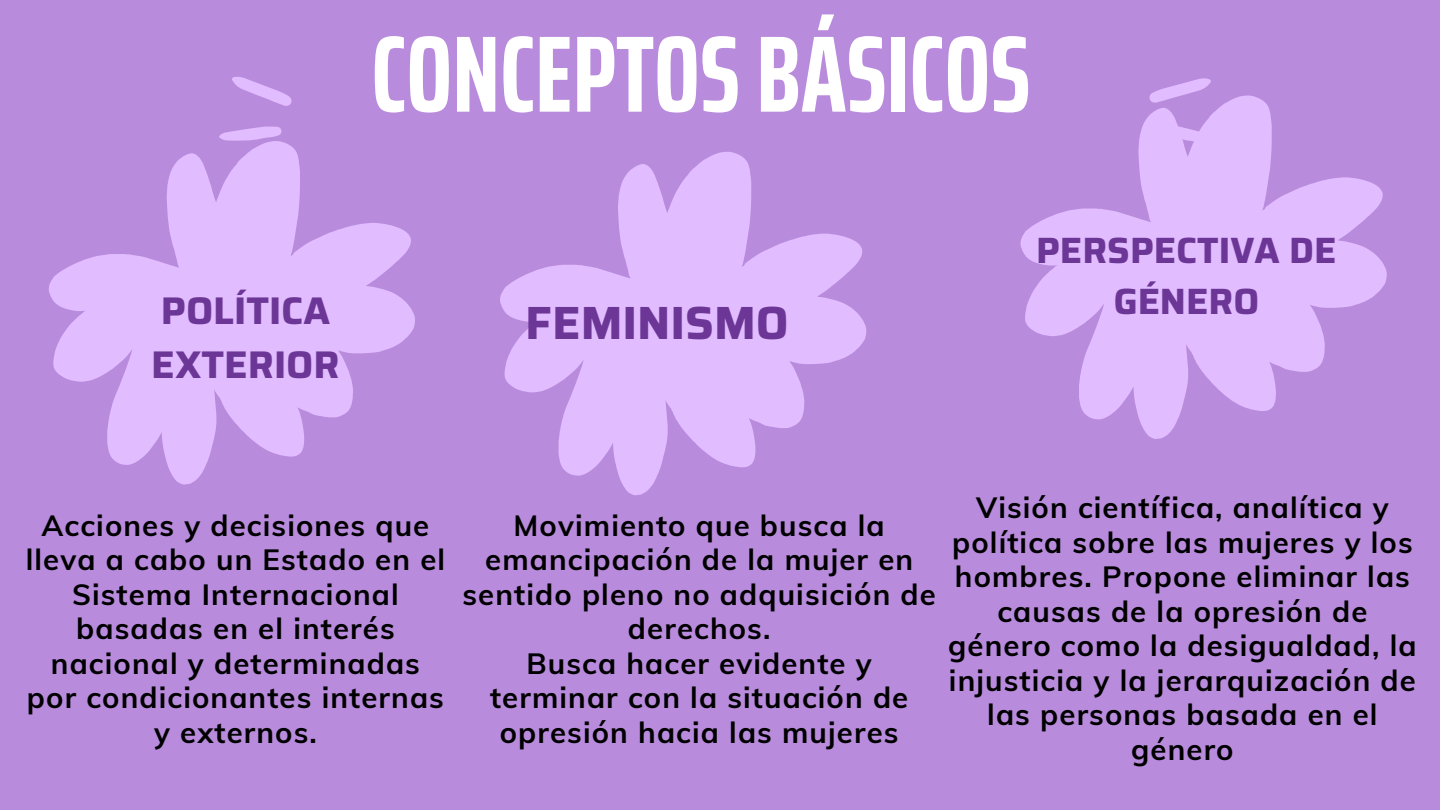
<style>
.page{position:relative;width:1440px;height:810px;background:#b98bdd}
.page>*{position:absolute;margin:0;border:0;box-sizing:border-box;transform-origin:0 0}
.t1{font:700 extra-condensed 108.6px "Saira";color:#fff}
.t2{font:700 46.6px "Saira";color:#6c3696}
.t3{font:700 38.6px/54px "Saira";color:#6c3696}
.t4{font:700 36.6px/51px "Saira";color:#6c3696;text-align:center}
.t5{font:700 29.3px/34.5px "Muli";letter-spacing:.04em;color:#000;text-align:center}
</style>
<div class="page">
<svg style="left:49px;top:155px;width:366px;height:330px;fill:#e1bcff"></svg>
<svg style="left:500px;top:152px;width:366px;height:343px;fill:#e1bcff"></svg>
<svg style="left:186px;top:77px;width:131px;height:121px"></svg>
<svg style="left:1150px;top:78px;width:100px;height:18px"></svg>
<svg style="left:1020px;top:96px;width:367px;height:343px;fill:#e1bcff"></svg>
<p class="t1" style="left:371px;top:-12px;width:661px">CONCEPTOS BÁSICOS</p>
<p class="t3" style="left:151px;top:284px;width:190px">POLÍTICA<br>EXTERIOR</p>
<p class="t2" style="left:525px;top:286px;width:265px">FEMINISMO</p>
<p class="t4" style="left:1036px;top:224px;width:302px">PERSPECTIVA DE<br>GÉNERO</p>
<p class="t5" style="left:26px;top:507px;width:421px">Acciones y decisiones que lleva a cabo un Estado en el<br>Sistema Internacional basadas en el interés nacional y determinadas por condicionantes internas y externos.</p>
<p class="t5" style="left:462px;top:507px;width:475px">Movimiento que busca la emancipación de la mujer en sentido pleno no adquisición de derechos.</p>
<p class="t5" style="left:490px;top:645px;width:420px">Busca hacer evidente y terminar con la situación de opresión hacia las mujeres</p>
<p class="t5" style="left:948px;top:490px;width:470px">Visión científica, analítica y política sobre las mujeres y los hombres. Propone eliminar las causas de la opresión de género como la desigualdad, la injusticia y la jerarquización de las personas basada en el género</p>
</div>
